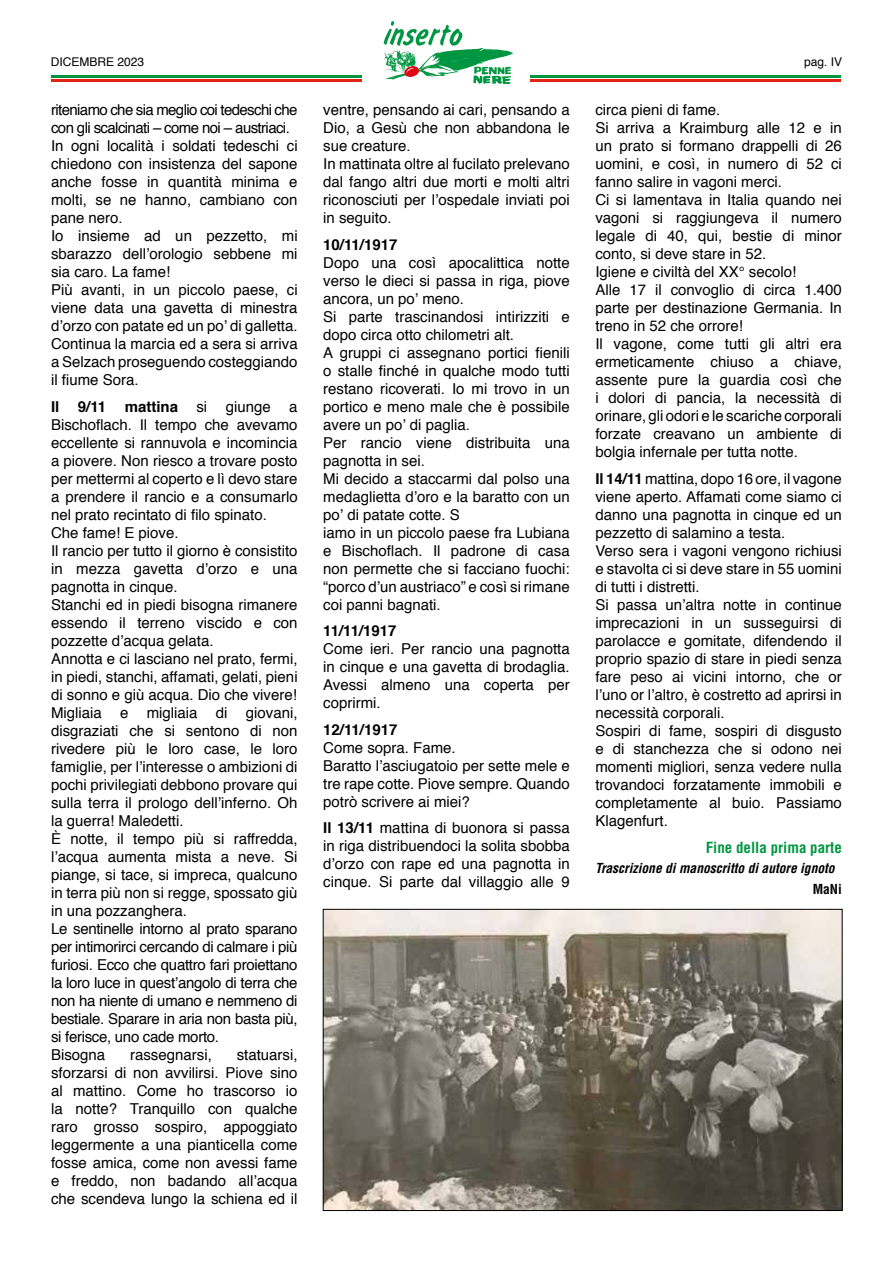
<style>
.page{position:relative;width:893px;height:1263px;background:#fff}
.page>*{position:absolute;margin:0;border:0;box-sizing:border-box;transform-origin:0 0}
.t1{font:15px/18px "Helvetica";color:#000}
.t2{font:700 15px "Helvetica";color:#000}
.t3{font:700 condensed 15px "Helvetica";color:#009641}
.t4{font:italic 700 condensed 13.5px "Helvetica";color:#000}
.t5{font:700 condensed 13.5px "Helvetica";color:#000}
.t6{font:12px "Helvetica";color:#000}
.s1{font-weight:700}
</style>
<div class="page">
<hr style="left:531px;top:80px;width:310px;height:2px;background:#e22416">
<hr style="left:531px;top:75px;width:310px;height:3px;background:#00943e">
<hr style="left:51px;top:80px;width:310px;height:2px;background:#e22416">
<hr style="left:51px;top:75px;width:310px;height:3px;background:#00943e">
<svg style="left:361px;top:21px;width:170px;height:63px"></svg>
<img style="left:325px;top:911px;width:515px;height:298px">
<div style="left:323px;top:909px;width:519px;height:302px;border:1px solid #000"></div>
<p class="t6" style="left:51px;top:53px;width:95px">DICEMBRE 2023</p>
<p class="t6" style="left:804px;top:52px;width:40px">pag. IV</p>
<p class="t1" style="left:51px;top:101px;width:248px">riteniamo che sia meglio coi tedeschi che con gli scalcinati – come noi – austriaci.<br>In ogni località i soldati tedeschi ci chiedono con insistenza del sapone anche fosse in quantità minima e molti, se ne hanno, cambiano con pane nero.<br>Io insieme ad un pezzetto, mi sbarazzo dell’orologio sebbene mi sia caro. La fame!<br>Più avanti, in un piccolo paese, ci viene data una gavetta di minestra d’orzo con patate ed un po’ di galletta.<br>Continua la marcia ed a sera si arriva a Selzach proseguendo costeggiando il fiume Sora.</p>
<p class="t1" style="left:51px;top:398px;width:248px"><span class="s1">Il 9/11 mattina</span> si giunge a Bischoflach. Il tempo che avevamo eccellente si rannuvola e incomincia a piovere. Non riesco a trovare posto per mettermi al coperto e lì devo stare a prendere il rancio e a consumarlo nel prato recintato di filo spinato.<br>Che fame! E piove.<br>Il rancio per tutto il giorno è consistito in mezza gavetta d’orzo e una pagnotta in cinque.<br>Stanchi ed in piedi bisogna rimanere essendo il terreno viscido e con pozzette d’acqua gelata.<br>Annotta e ci lasciano nel prato, fermi, in piedi, stanchi, affamati, gelati, pieni di sonno e giù acqua. Dio che vivere!<br>Migliaia e migliaia di giovani, disgraziati che si sentono di non rivedere più le loro case, le loro famiglie, per l’interesse o ambizioni di pochi privilegiati debbono provare qui sulla terra il prologo dell’inferno. Oh la guerra! Maledetti.<br>È notte, il tempo più si raffredda, l’acqua aumenta mista a neve. Si piange, si tace, si impreca, qualcuno in terra più non si regge, spossato giù in una pozzanghera.<br>Le sentinelle intorno al prato sparano per intimorirci cercando di calmare i più furiosi. Ecco che quattro fari proiettano la loro luce in quest’angolo di terra che non ha niente di umano e nemmeno di bestiale. Sparare in aria non basta più, si ferisce, uno cade morto.<br>Bisogna</p>
<p class="t1" style="left:595px;top:101px;width:248px">circa pieni di fame.<br>Si arriva a Kraimburg alle 12 e in un prato si formano drappelli di 26 uomini, e così, in numero di 52 ci fanno salire in vagoni merci.<br>Ci si lamentava in Italia quando nei vagoni si raggiungeva il numero legale di 40, qui, bestie di minor conto, si deve stare in 52.<br>Igiene e civiltà del XX° secolo!<br>Alle 17 il convoglio di circa 1.400 parte per destinazione Germania. In treno in 52 che orrore!<br>Il vagone, come tutti gli altri era ermeticamente chiuso a chiave, assente pure la guardia così che i dolori di pancia, la necessità di orinare, gli odori e le scariche corporali forzate creavano un ambiente di bolgia infernale per tutta notte.</p>
<p class="t1" style="left:595px;top:470px;width:248px"><span class="s1">Il 14/11</span> mattina, dopo 16 ore, il vagone viene aperto. Affamati come siamo ci danno una pagnotta in cinque ed un pezzetto di salamino a testa.<br>Verso sera i vagoni vengono richiusi e stavolta ci si deve stare in 55 uomini di tutti i distretti.<br>Si passa un’altra notte in continue imprecazioni in un susseguirsi di parolacce e gomitate, difendendo il proprio spazio di stare in piedi senza fare peso ai vicini intorno, che or l’uno or l’altro, è costretto ad aprirsi in necessità corporali.<br>Sospiri di fame, sospiri di disgusto e di stanchezza che si odono nei momenti migliori, senza vedere nulla trovandoci forzatamente immobili e completamente al buio. Passiamo Klagenfurt.</p>
<p class="t3" style="left:706px;top:838px;width:138px">Fine della prima parte</p>
<p class="t4" style="left:595px;top:860px;width:241px">Trascrizione di manoscritto di autore ignoto</p>
<p class="t5" style="left:813px;top:881px;width:31px">MaNi</p>
<p class="t1" style="left:323px;top:101px;width:248px">ventre, pensando ai cari, pensando a<br>Dio, a Gesù che non abbandona le sue creature.<br>In mattinata oltre al fucilato prelevano dal fango altri due morti e molti altri riconosciuti per l’ospedale inviati poi in seguito.</p>
<p class="t2" style="left:323px;top:232px;width:76px">10/11/1917</p>
<p class="t1" style="left:323px;top:254px;width:248px">Dopo una così apocalittica notte verso le dieci si passa in riga, piove ancora, un po’ meno.<br>Si parte trascinandosi intirizziti e dopo circa otto chilometri alt.<br>A gruppi ci assegnano portici fienili o stalle finché in qualche modo tutti restano ricoverati. Io mi trovo in un portico e meno male che è possibile avere un po’ di paglia.<br>Per rancio viene distribuita una pagnotta in sei.<br>Mi decido a staccarmi dal polso una medaglietta d’oro e la baratto con un po’ di patate cotte. S<br>iamo in un piccolo paese fra Lubiana e Bischoflach. Il padrone di casa non permette che si facciano fuochi: “porco d’un austriaco” e così si rimane coi panni bagnati.</p>
<p class="t2" style="left:323px;top:619px;width:75px">11/11/1917</p>
<p class="t1" style="left:323px;top:640px;width:248px;text-align:justify">Come ieri. Per rancio una pagnotta in cinque e una gavetta di brodaglia.<br>Avessi almeno una coperta per coprirmi.</p>
<p class="t2" style="left:323px;top:717px;width:76px">12/11/1917</p>
<p class="t1" style="left:323px;top:739px;width:248px">Come sopra. Fame.<br>Baratto l’asciugatoio per sette mele e tre rape cotte. Piove sempre. Quando potrò scrivere ai miei?</p>
<p class="t1" style="left:323px;top:819px;width:248px;text-align:justify"><span class="s1">Il 13/11</span> mattina di buonora si passa in riga distribuendoci la solita sbobba d’orzo con rape ed una pagnotta in cinque. Si parte dal villaggio alle 9</p>
<p class="t1" style="left:51px;top:1046px;width:248px;text-align:justify;text-indent:186px">statuarsi, sforzarsi di non avvilirsi. Piove sino al mattino. Come ho trascorso io la notte? Tranquillo con qualche raro grosso sospiro, appoggiato leggermente a una pianticella come fosse amica, come non avessi fame e freddo, non badando all’acqua che scendeva lungo la schiena ed il</p>
<p class="t1" style="left:130px;top:1046px;width:83px">rassegnarsi,</p>
</div>
